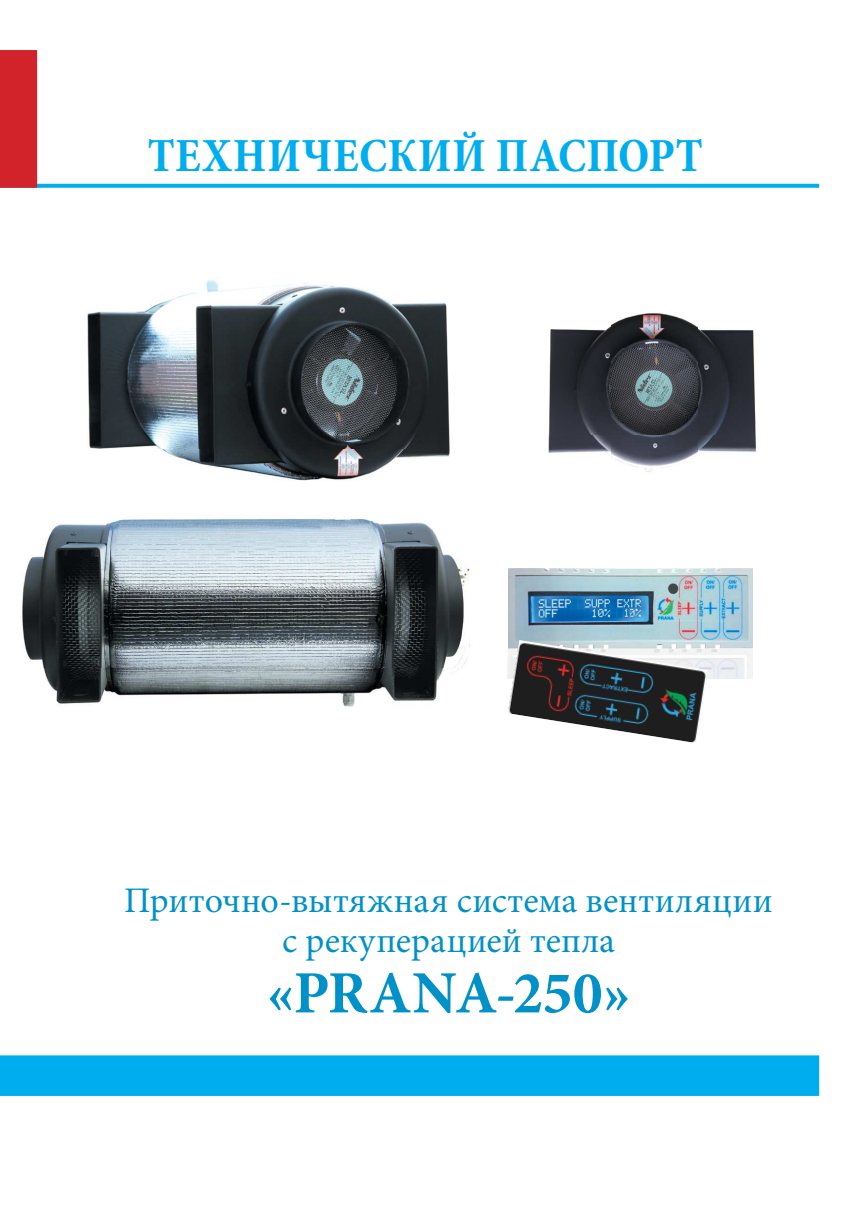
<style>
.page{position:relative;width:851px;height:1214px;background:#fff}
.page>*{position:absolute;margin:0;border:0;box-sizing:border-box;transform-origin:0 0}
.t1{font:700 60px "Minion Pro";letter-spacing:-.005em;color:#0091c8}
.t2{font:700 condensed 48px "Minion Pro";letter-spacing:.01em;color:#00aeef}
.t3{font:36px/40px "Minion Pro";letter-spacing:.005em;color:#0091c8;text-align:center}
</style>
<div class="page">
<div style="left:0;top:1055px;width:819px;height:40px;background:#00aeef"></div>
<svg style="left:0;top:50px;width:819px;height:138px"></svg>
<img style="left:508px;top:568px;width:244px;height:110px">
<img style="left:87px;top:280px;width:363px;height:201px">
<img style="left:22px;top:519px;width:448px;height:188px">
<img style="left:548px;top:313px;width:208px;height:159px">
<img style="left:507px;top:640px;width:200px;height:103px">
<h2 class="t2" style="left:148px;top:132px;width:556px">Технический паспорТ</h2>
<p class="t3" style="left:124px;top:883px;width:650px">Приточно-вытяжная система вентиляции с рекуперацией тепла</p>
<h1 class="t1" style="left:266px;top:969px;width:365px">«PRANA-250»</h1>
</div>
